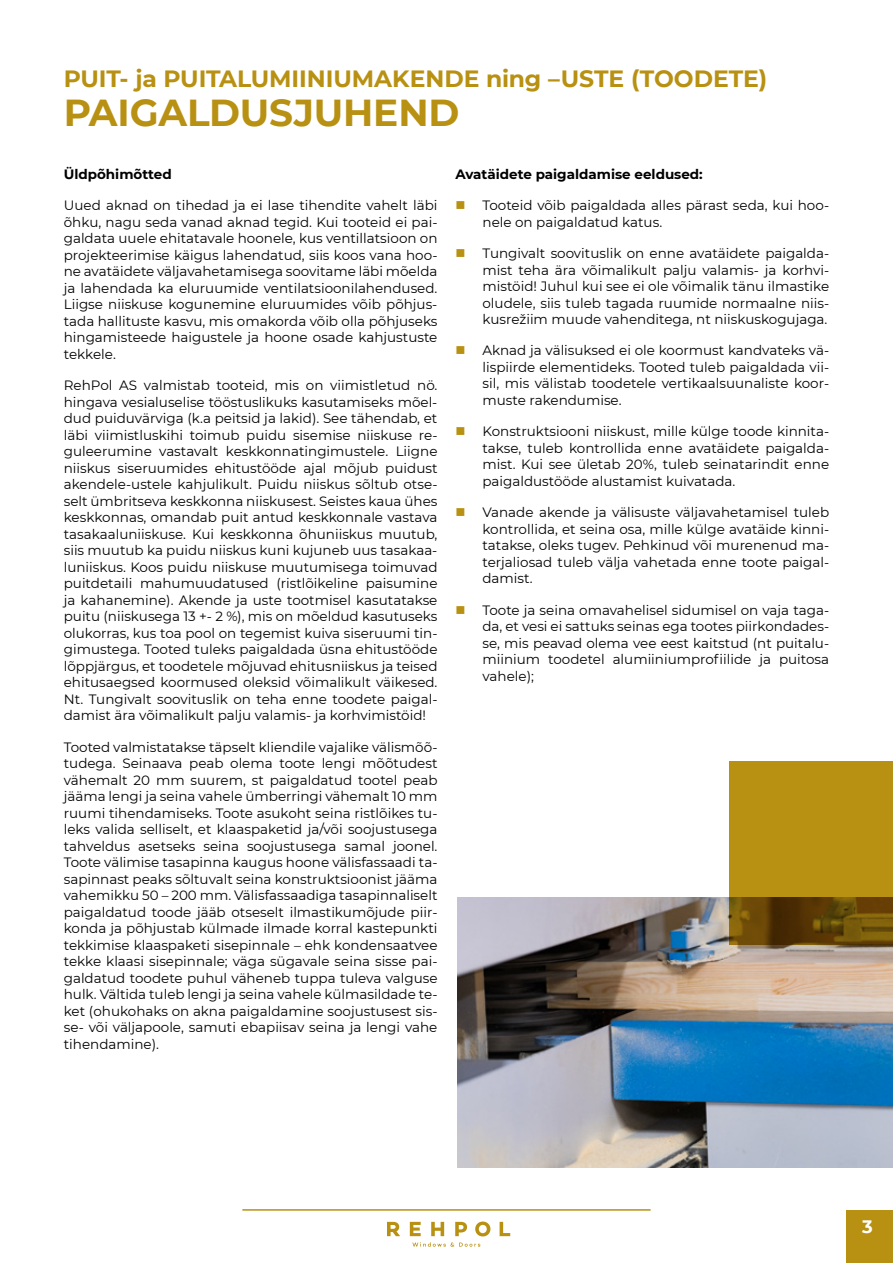
<style>
.page{position:relative;width:893px;height:1263px;background:#fff}
.page>*{position:absolute;margin:0;border:0;box-sizing:border-box;transform-origin:0 0}
.t1{font:700 37.5px "Montserrat";letter-spacing:-.005em;color:#b89112}
.t2{font:700 23.55px "Montserrat";letter-spacing:-.005em;color:#b89112}
.t3{font:700 18px "Montserrat";color:#fff}
.t4{font:13.5px/16.5px "Montserrat";color:#000;text-align:justify}
.t5{font:700 13.5px "Montserrat";color:#000}
.s1{color:#b89112}
</style>
<div class="page">
<div style="left:847px;top:1210px;width:46px;height:53px;background:#b89112"></div>
<svg style="left:387px;top:1222px;width:13px;height:14px"></svg>
<svg style="left:410px;top:1222px;width:11px;height:14px"></svg>
<svg style="left:431px;top:1222px;width:13px;height:14px"></svg>
<svg style="left:455px;top:1222px;width:12px;height:14px"></svg>
<svg style="left:475px;top:1221px;width:15px;height:15px"></svg>
<svg style="left:500px;top:1222px;width:10px;height:14px"></svg>
<svg style="left:412px;top:1242px;width:68px;height:5px"></svg>
<hr style="left:242px;top:1209px;width:409px;height:2px;background:#b89112">
<img style="left:458px;top:897px;width:435px;height:270px">
<svg style="left:729px;top:761px;width:164px;height:183px;background:#a27d0f"></svg>
<h2 class="t2" style="left:64px;top:61px;width:705px">PUIT- ja PUITALUMIINIUMAKENDE ning –USTE (TOODETE)</h2>
<h1 class="t1" style="left:64px;top:85px;width:397px">PAIGALDUSJUHEND</h1>
<p class="t5" style="left:64px;top:164px;width:109px">Üldpõhimõtted</p>
<p class="t4" style="left:64px;top:197px;width:375px">Uued aknad on tihedad ja ei lase tihendite vahelt läbi õhku, nagu seda vanad aknad tegid. Kui tooteid ei pai&shy;galdata uuele ehitatavale hoonele, kus ventillatsioon on projekteerimise käigus lahendatud, siis koos vana hoo&shy;ne avatäidete väljavahetamisega soovitame läbi mõelda ja lahendada ka eluruumide ventilatsioonilahendused.<br>Liigse niiskuse kogunemine eluruumides võib põhjus&shy;tada hallituste kasvu, mis omakorda võib olla põhjuseks hingamisteede haigustele ja hoone osade kahjustuste tekkele.</p>
<p class="t4" style="left:64px;top:377px;width:375px">RehPol AS valmistab tooteid, mis on viimistletud nö. hingava vesialuselise tööstuslikuks kasutamiseks mõel&shy;dud puiduvärviga (k.a peitsid ja lakid). See tähendab, et läbi viimistluskihi toimub puidu sisemise niiskuse re&shy;guleerumine vastavalt keskkonnatingimustele. Liigne niiskus siseruumides ehitustööde ajal mõjub puidust akendele-ustele kahjulikult. Puidu niiskus sõltub otse&shy;selt ümbritseva keskkonna niiskusest. Seistes kaua ühes keskkonnas, omandab puit antud keskkonnale vastava tasakaaluniiskuse. Kui keskkonna õhuniiskus muutub, siis muutub ka puidu niiskus kuni kujuneb uus tasakaa&shy;luniiskus. Koos puidu niiskuse muutumisega toimuvad puitdetaili mahumuudatused (ristlõikeline paisumine ja kahanemine). Akende ja uste tootmisel kasutatakse puitu (niiskusega 13 +- 2 %), mis on mõeldud kasutuseks olukorras, kus toa pool on tegemist kuiva siseruumi tin&shy;gimustega. Tooted tuleks paigaldada üsna ehitustööde lõppjärgus, et toodetele mõjuvad ehitusniiskus ja teised ehitusaegsed koormused oleksid võimalikult väikesed.<br>Nt. Tungivalt soovituslik on teha enne toodete paigal&shy;damist ära võimalikult palju valamis- ja korhvimistöid!</p>
<p class="t4" style="left:64px;top:738px;width:375px">Tooted valmistatakse täpselt kliendile vajalike välismõõ&shy;tudega. Seinaava peab olema toote lengi mõõtudest vähemalt 20 mm suurem, st paigaldatud tootel peab jääma lengi ja seina vahele ümberringi vähemalt 10 mm ruumi tihendamiseks. Toote asukoht seina ristlõikes tu&shy;leks valida selliselt, et klaaspaketid ja/või soojustusega tahveldus asetseks seina soojustusega samal joonel.<br>Toote välimise tasapinna kaugus hoone välisfassaadi ta&shy;sapinnast peaks sõltuvalt seina konstruktsioonist jääma vahemikku 50 – 200 mm. Välisfassaadiga tasapinnaliselt paigaldatud toode jääb otseselt ilmastikumõjude piir&shy;konda ja põhjustab külmade ilmade korral kastepunkti tekkimise klaaspaketi sisepinnale – ehk kondensaatvee tekke klaasi sisepinnale; väga sügavale seina sisse pai&shy;galdatud toodete puhul väheneb tuppa tuleva valguse hulk. Vältida tuleb lengi ja seina vahele külmasildade te&shy;ket (ohukohaks on akna paigaldamine soojustusest sis&shy;se- või väljapoole, samuti ebapiisav seina ja lengi vahe tihendamine).</p>
<p class="t5" style="left:455px;top:164px;width:249px">Avatäidete paigaldamise eeldused:</p>
<p class="t4" style="left:482px;top:197px;width:348px;text-indent:-27px"><span class="s1">■</span> Tooteid võib paigaldada alles pärast seda, kui hoo&shy;nele on paigaldatud katus.</p>
<p class="t4" style="left:482px;top:245px;width:348px;text-indent:-27px"><span class="s1">■</span> Tungivalt soovituslik on enne avatäidete paigalda&shy;mist teha ära võimalikult palju valamis- ja korhvi&shy;mistöid! Juhul kui see ei ole võimalik tänu ilmastike oludele, siis tuleb tagada ruumide normaalne niis&shy;kusrežiim muude vahenditega, nt niiskuskogujaga.</p>
<p class="t4" style="left:482px;top:342px;width:348px;text-indent:-27px"><span class="s1">■</span> Aknad ja välisuksed ei ole koormust kandvateks vä&shy;lispiirde elementideks. Tooted tuleb paigaldada vii&shy;sil, mis välistab toodetele vertikaalsuunaliste koor&shy;muste rakendumise.</p>
<p class="t4" style="left:482px;top:423px;width:348px;text-indent:-27px"><span class="s1">■</span> Konstruktsiooni niiskust, mille külge toode kinnita&shy;takse, tuleb kontrollida enne avatäidete paigalda&shy;mist. Kui see ületab 20%, tuleb seinatarindit enne paigaldustööde alustamist kuivatada.</p>
<p class="t4" style="left:482px;top:504px;width:348px;text-indent:-27px"><span class="s1">■</span> Vanade akende ja välisuste väljavahetamisel tuleb kontrollida, et seina osa, mille külge avatäide kinni&shy;tatakse, oleks tugev. Pehkinud või murenenud ma&shy;terjaliosad tuleb välja vahetada enne toote paigal&shy;damist.</p>
<p class="t4" style="left:482px;top:601px;width:348px;text-indent:-27px"><span class="s1">■</span> Toote ja seina omavahelisel sidumisel on vaja taga&shy;da, et vesi ei sattuks seinas ega tootes piirkondades&shy;se, mis peavad olema vee eest kaitstud (nt puitalu&shy;miinium toodetel alumiiniumprofiilide ja puitosa vahele);</p>
<h3 class="t3" style="left:862px;top:1214px;width:12px">3</h3>
</div>
